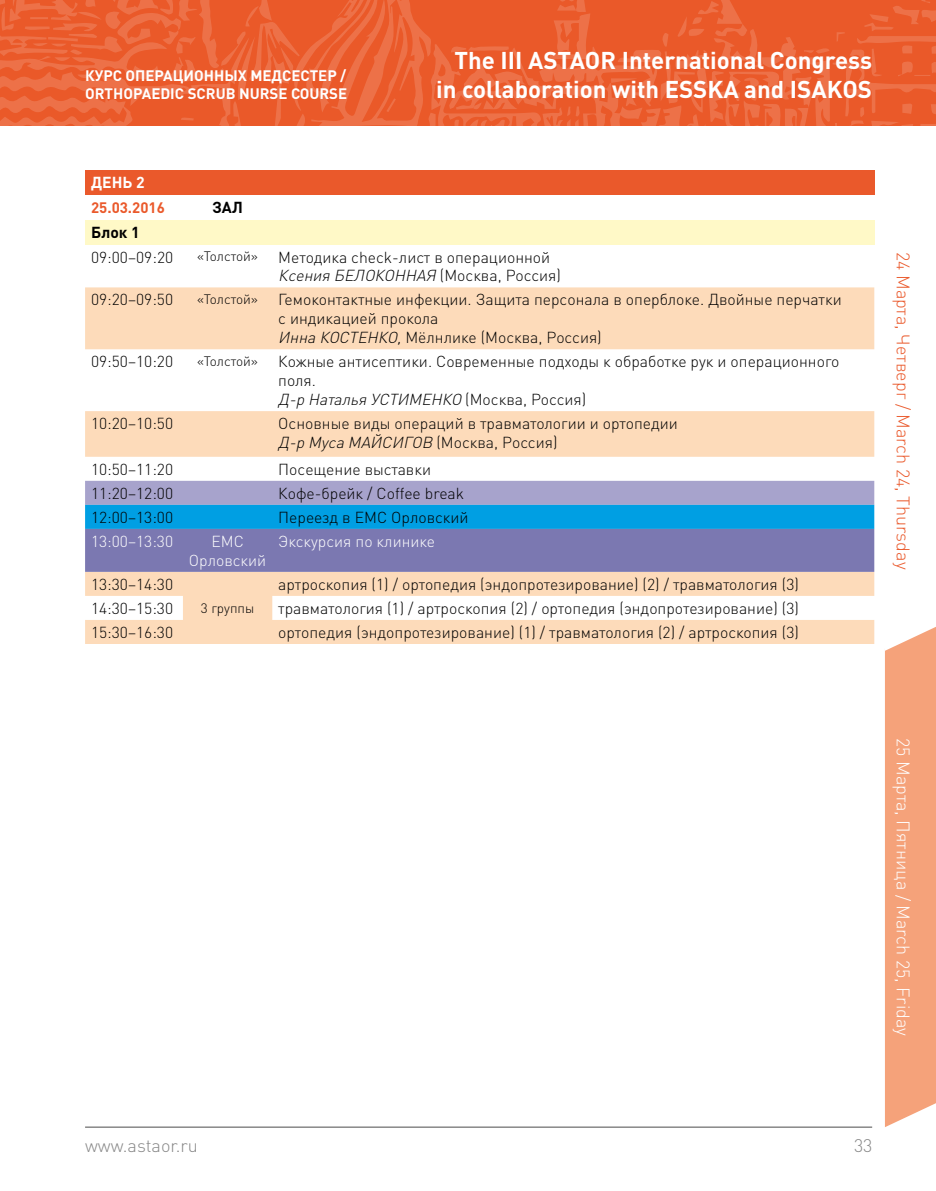
<style>
.page{position:relative;width:936px;height:1191px;background:#fff}
.page>*{position:absolute;margin:0;border:0;box-sizing:border-box;transform-origin:0 0}
.t1{font:700 24px/28.8px "DIN Pro";color:#fff;text-align:right}
.t2{font:300 18px "DIN Pro";color:#ea592b}
.t3{font:300 18px "DIN Pro";color:#fff}
.t4{font:300 18px "DIN Pro";color:#878787}
.t5{font:300 15.75px/18.9px "DIN Pro";color:#000}
.t6{font:300 15.75px/18.9px "DIN Pro";color:#fff;text-align:center}
.t7{font:700 15.75px "DIN Pro";color:#000}
.t8{font:700 15.75px "DIN Pro";color:#fff}
.t9{font:700 15px/18px "DIN Pro";color:#fff}
.t10{font:700 15px "DIN Pro";color:#ea592b}
.t11{font:300 13.5px "DIN Pro";letter-spacing:-.01em;color:#000}
.s1{font-style:italic}
</style>
<div class="page">
<div style="left:0;top:0;width:935px;height:126px;background:#ea5929"></div>
<svg style="left:432px;top:44px;width:185px;height:82px"></svg>
<svg style="left:463px;top:63px;width:33px;height:26px"></svg>
<div style="left:611px;top:78px;width:25px;height:5px;background:#ed7148"></div>
<svg style="left:451px;top:46px;width:57px;height:7px"></svg>
<svg style="left:473px;top:102px;width:8px;height:9px"></svg>
<svg style="left:567px;top:106px;width:14px;height:11px"></svg>
<svg style="left:548px;top:0;width:52px;height:67px"></svg>
<svg style="left:617px;top:0;width:318px;height:126px"></svg>
<svg style="left:449px;top:119px;width:10px;height:7px"></svg>
<svg style="left:0;top:0;width:432px;height:126px"></svg>
<div style="left:885px;top:627px;width:50px;height:500px;background:#f5a27a"></div>
<hr style="left:85px;top:1126px;width:787px;height:2px;background:#878787">
<div style="left:85px;top:170px;width:789px;height:24px;background:#ea592b"></div>
<div style="left:85px;top:220px;width:789px;height:24px;background:#fff9c7"></div>
<svg style="left:85px;top:287px;width:789px;height:357px;fill:#fddbba"></svg>
<svg style="left:85px;top:481px;width:789px;height:91px;background:#668dc5"></svg>
<p class="t9" style="left:85px;top:66px;width:264px">КУРС ОПЕРАЦИОННЫХ МЕДСЕСТЕР /<br>ORTHOPAEDIC SCRUB NURSE COURSE</p>
<h1 class="t1" style="left:436px;top:45px;width:437px">The III ASTAOR International Congress in collaboration with ESSKA and ISAKOS</h1>
<p class="t8" style="left:91px;top:172px;width:55px">ДЕНЬ 2</p>
<p class="t10" style="left:91px;top:198px;width:75px">25.03.2016</p>
<p class="t7" style="left:212px;top:197px;width:32px">ЗАЛ</p>
<p class="t7" style="left:91px;top:222px;width:50px">Блок 1</p>
<p class="t5" style="left:91px;top:247px;width:84px">09:00–09:20</p>
<p class="t11" style="left:197px;top:247px;width:62px">«Толстой»</p>
<p class="t5" style="left:278px;top:247px;width:284px">Методика check-лист в операционной<br><span class="s1">Ксения БЕЛОКОННАЯ</span> (Москва, Россия)</p>
<p class="t5" style="left:91px;top:290px;width:84px">09:20–09:50</p>
<p class="t11" style="left:197px;top:290px;width:62px">«Толстой»</p>
<p class="t5" style="left:278px;top:290px;width:565px">Гемоконтактные инфекции. Защита персонала в оперблоке. Двойные перчатки с индикацией прокола<br><span class="s1">Инна КОСТЕНКО,</span> Мёлнлике (Москва, Россия)</p>
<p class="t5" style="left:91px;top:352px;width:84px">09:50–10:20</p>
<p class="t11" style="left:197px;top:352px;width:62px">«Толстой»</p>
<p class="t5" style="left:278px;top:352px;width:562px">Кожные антисептики. Современные подходы к обработке рук и операционного поля.<br><span class="s1">Д-р Наталья УСТИМЕНКО</span> (Москва, Россия)</p>
<p class="t5" style="left:91px;top:414px;width:84px">10:20–10:50</p>
<p class="t5" style="left:278px;top:414px;width:401px">Основные виды операций в травматологии и ортопедии<br><span class="s1">Д-р Муса МАЙСИГОВ</span> (Москва, Россия)</p>
<p class="t5" style="left:91px;top:459px;width:84px">10:50–11:20</p>
<p class="t5" style="left:278px;top:459px;width:154px">Посещение выставки</p>
<p class="t5" style="left:91px;top:483px;width:84px">11:20–12:00</p>
<p class="t5" style="left:278px;top:483px;width:187px">Кофе-брейк / Coffee break</p>
<p class="t5" style="left:91px;top:507px;width:84px">12:00–13:00</p>
<p class="t5" style="left:278px;top:507px;width:192px">Переезд в EMC Орловский</p>
<p class="t6" style="left:91px;top:531px;width:84px">13:00–13:30</p>
<p class="t6" style="left:189px;top:531px;width:79px">EMC<br>Орловский</p>
<p class="t6" style="left:278px;top:531px;width:158px">Экскурсия по клинике</p>
<p class="t5" style="left:91px;top:574px;width:84px">13:30–14:30</p>
<p class="t11" style="left:201px;top:600px;width:55px">3 группы</p>
<p class="t5" style="left:278px;top:574px;width:522px">артроскопия (1) / ортопедия (эндопротезирование) (2) / травматология (3)</p>
<p class="t5" style="left:91px;top:598px;width:84px">14:30–15:30</p>
<p class="t5" style="left:278px;top:598px;width:522px">травматология (1) / артроскопия (2) / ортопедия (эндопротезирование) (3)</p>
<p class="t5" style="left:91px;top:622px;width:84px">15:30–16:30</p>
<p class="t5" style="left:278px;top:622px;width:522px">ортопедия (эндопротезирование) (1) / травматология (2) / артроскопия (3)</p>
<p class="t2" style="left:914px;top:252px;width:319px;rotate:90deg">24 Марта, Четверг / March 24, Thursday</p>
<p class="t3" style="left:914px;top:737px;width:300px;rotate:90deg">25 Марта, Пятница / March 25, Friday</p>
<p class="t4" style="left:85px;top:1133px;width:114px">www.astaor.ru</p>
<p class="t4" style="left:854px;top:1133px;width:20px">33</p>
</div>
